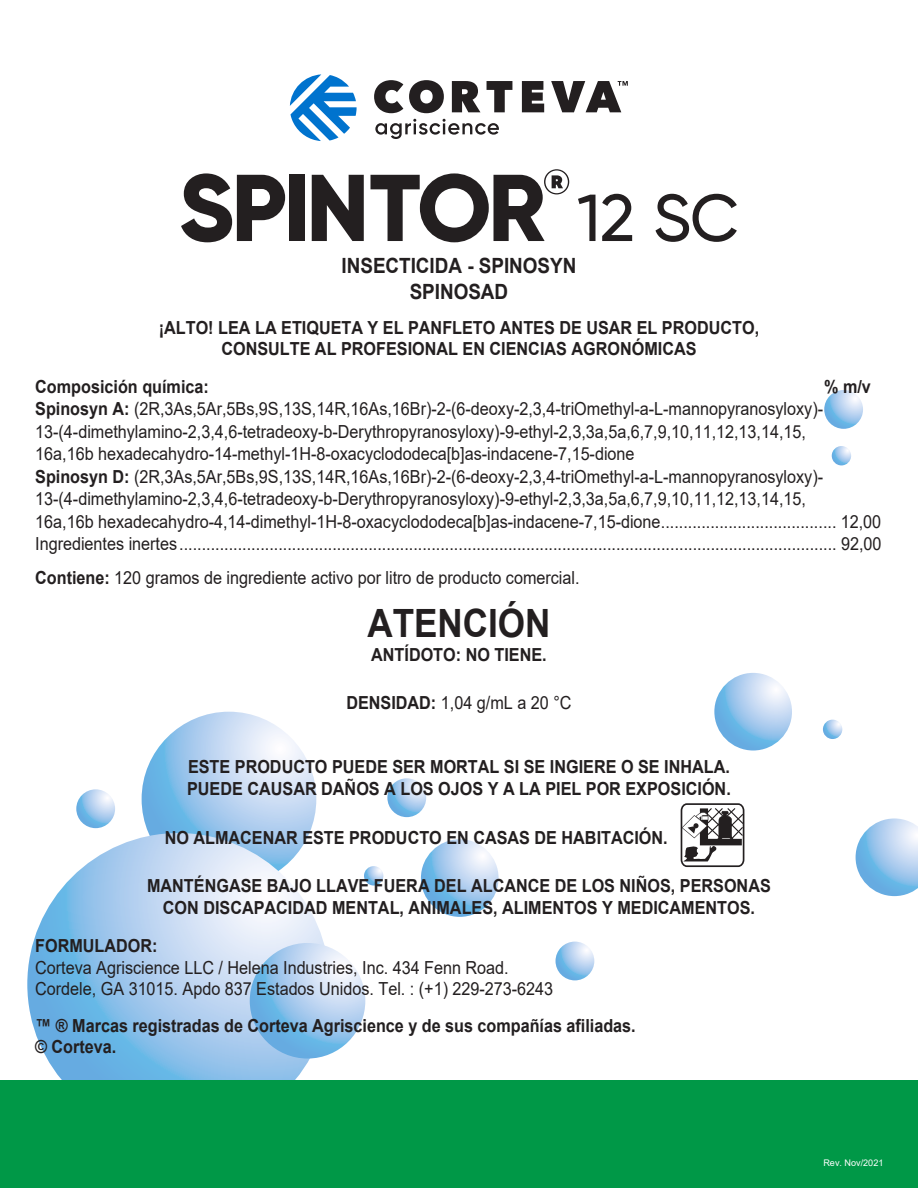
<style>
.page{position:relative;width:918px;height:1188px;background:#fff}
.page>*{position:absolute;margin:0;border:0;box-sizing:border-box;transform-origin:0 0}
.t1{font:700 39px "Arial";color:#231f20;scale:.9 1}
.t2{font:700 21px/25.5px "Arial";color:#231f20;text-align:center;scale:.9 1}
.t3{font:18px/22.5px "Arial";color:#231f20;scale:.9 1}
.t4{font:700 18px/21.6px "Arial";color:#231f20;text-align:center;scale:.9 1}
.t5{font:9.15px "Arial";color:#fff}
.s1{font-weight:700}
</style>
<div class="page">
<svg style="left:142px;top:712px;width:174px;height:174px;background:#aed0ef"></svg>
<svg style="left:27px;top:833px;width:303px;height:302px;background:#a6cded"></svg>
<svg style="left:250px;top:943px;width:115px;height:116px;background:#a2caed"></svg>
<svg style="left:421px;top:839px;width:78px;height:78px;background:#a3cbed"></svg>
<svg style="left:714px;top:673px;width:78px;height:78px;background:#a3cbed"></svg>
<svg style="left:856px;top:818px;width:62px;height:78px"></svg>
<svg style="left:387px;top:778px;width:39px;height:39px"></svg>
<svg style="left:556px;top:942px;width:38px;height:38px"></svg>
<svg style="left:76px;top:789px;width:39px;height:39px"></svg>
<svg style="left:824px;top:390px;width:39px;height:39px"></svg>
<svg style="left:832px;top:446px;width:19px;height:19px"></svg>
<svg style="left:823px;top:720px;width:19px;height:19px"></svg>
<svg style="left:364px;top:866px;width:19px;height:20px"></svg>
<div style="left:0;top:1081px;width:918px;height:107px;background:#009847"></div>
<svg style="left:681px;top:803px;width:63px;height:64px"></svg>
<svg style="left:181px;top:173px;width:104px;height:69px"></svg>
<div style="left:290px;top:175px;width:15px;height:66px;background:#231f20"></div>
<svg style="left:312px;top:175px;width:52px;height:66px"></svg>
<svg style="left:370px;top:169px;width:199px;height:73px"></svg>
<svg style="left:578px;top:195px;width:18px;height:46px"></svg>
<svg style="left:602px;top:194px;width:30px;height:47px"></svg>
<svg style="left:656px;top:194px;width:81px;height:48px"></svg>
<svg style="left:290px;top:74px;width:67px;height:67px"></svg>
<svg style="left:374px;top:80px;width:29px;height:33px"></svg>
<svg style="left:409px;top:80px;width:35px;height:33px"></svg>
<svg style="left:452px;top:81px;width:28px;height:31px"></svg>
<svg style="left:487px;top:81px;width:25px;height:31px"></svg>
<svg style="left:522px;top:81px;width:22px;height:31px"></svg>
<svg style="left:551px;top:81px;width:77px;height:31px"></svg>
<svg style="left:375px;top:119px;width:124px;height:20px"></svg>
<p class="t2" style="left:342px;top:253px;width:262px">INSECTICIDA - SPINOSYN<br>SPINOSAD</p>
<p class="t4" style="left:159px;top:317px;width:669px">¡ALTO! LEA LA ETIQUETA Y EL PANFLETO ANTES DE USAR EL PRODUCTO,<br>CONSULTE AL PROFESIONAL EN CIENCIAS AGRONÓMICAS</p>
<p class="t4" style="left:35px;top:376px;width:195px">Composición química:</p>
<p class="t4" style="left:824px;top:376px;width:54px">% m/v</p>
<p class="t3" style="left:35px;top:398px;width:942px"><span class="s1">Spinosyn A:</span> (2R,3As,5Ar,5Bs,9S,13S,14R,16As,16Br)-2-(6-deoxy-2,3,4-triOmethyl-a-L-mannopyranosyloxy)- 13-(4-dimethylamino-2,3,4,6-tetradeoxy-b-Derythropyranosyloxy)-9-ethyl-2,3,3a,5a,6,7,9,10,11,12,13,14,15,<br>16a,16b hexadecahydro-14-methyl-1H-8-oxacyclododeca[b]as-indacene-7,15-dione<br><span class="s1">Spinosyn D:</span> (2R,3As,5Ar,5Bs,9S,13S,14R,16As,16Br)-2-(6-deoxy-2,3,4-triOmethyl-a-L-mannopyranosyloxy)- 13-(4-dimethylamino-2,3,4,6-tetradeoxy-b-Derythropyranosyloxy)-9-ethyl-2,3,3a,5a,6,7,9,10,11,12,13,14,15,<br>16a,16b hexadecahydro-4,14-dimethyl-1H-8-oxacyclododeca[b]as-indacene-7,15-dione....................................... 12,00<br>Ingredientes inertes.................................................................................................................................................. 92,00</p>
<p class="t3" style="left:35px;top:566px;width:606px"><span class="s1">Contiene:</span> 120 gramos de ingrediente activo por litro de producto comercial.</p>
<h1 class="t1" style="left:367px;top:595px;width:205px">ATENCIÓN</h1>
<p class="t4" style="left:371px;top:644px;width:197px">ANTÍDOTO: NO TIENE.</p>
<p class="t3" style="left:346px;top:691px;width:252px"><span class="s1">DENSIDAD:</span> 1,04 g/mL a 20 °C</p>
<p class="t4" style="left:187px;top:757px;width:606px;text-align:left">ESTE PRODUCTO PUEDE SER MORTAL SI SE INGIERE O SE INHALA.<br>PUEDE CAUSAR DAÑOS A LOS OJOS Y A LA PIEL POR EXPOSICIÓN.</p>
<p class="t4" style="left:165px;top:827px;width:561px">NO ALMACENAR ESTE PRODUCTO EN CASAS DE HABITACIÓN.</p>
<p class="t4" style="left:147px;top:875px;width:695px">MANTÉNGASE BAJO LLAVE FUERA DEL ALCANCE DE LOS NIÑOS, PERSONAS<br>CON DISCAPACIDAD MENTAL, ANIMALES, ALIMENTOS Y MEDICAMENTOS.</p>
<p class="t4" style="left:35px;top:935px;width:137px">FORMULADOR:</p>
<p class="t3" style="left:35px;top:956px;width:577px;line-height:21.6px">Corteva Agriscience LLC / Helena Industries, Inc. 434 Fenn Road.<br>Cordele, GA 31015. Apdo 837 Estados Unidos. Tel. : (+1) 229-273-6243</p>
<p class="t4" style="left:35px;top:1015px;width:669px;text-align:left">™ ® Marcas registradas de Corteva Agriscience y de sus compañías afiliadas. © Corteva.</p>
<p class="t5" style="left:823px;top:1156px;width:62px">Rev. Nov/2021</p>
</div>
